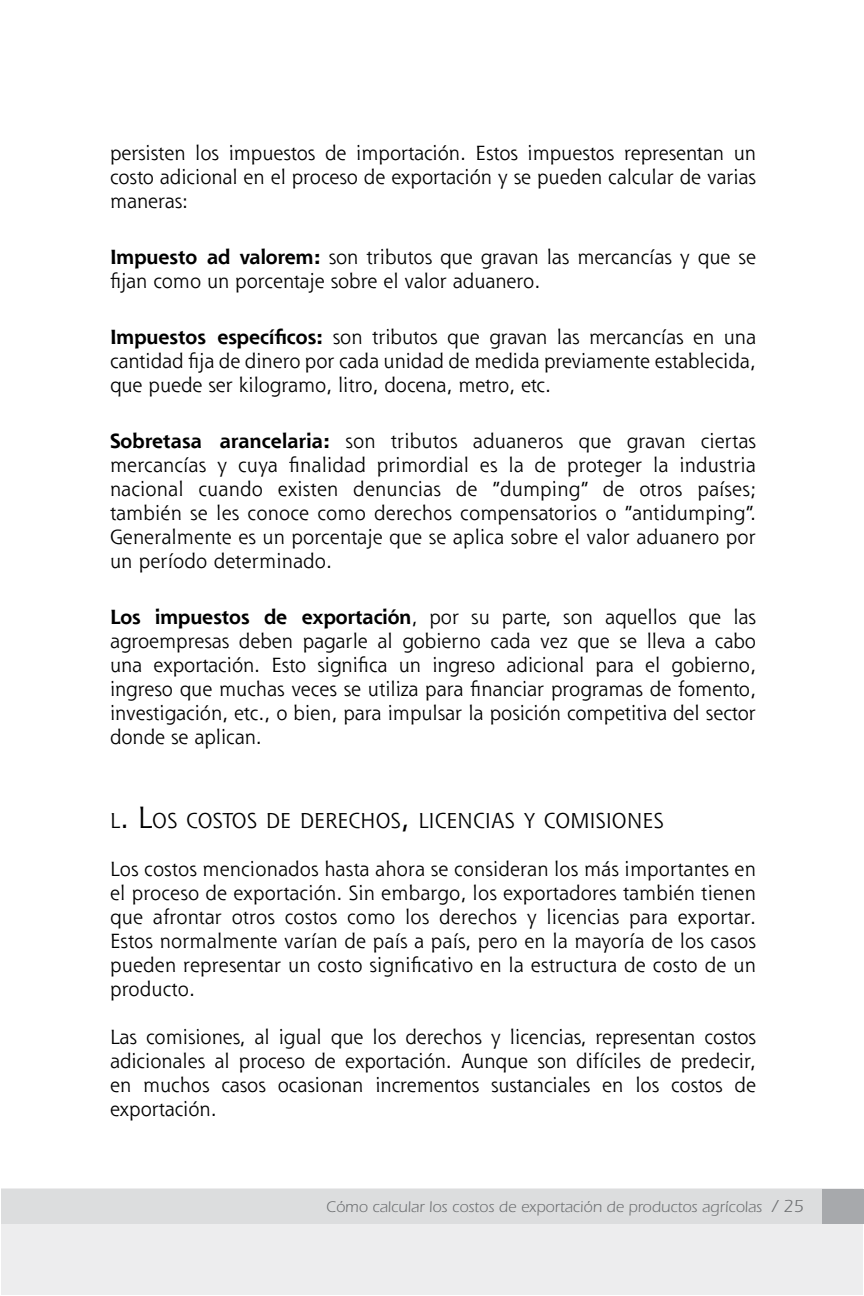
<style>
.page{position:relative;width:864px;height:1296px;background:#fff}
.page>*{position:absolute;margin:0;border:0;box-sizing:border-box;transform-origin:0 0}
.t1{font:21px "Shannon";color:#000}
.t2{font:20px/24px "Shannon";color:#000;text-align:justify}
.t3{font:16px "Itc Eras";color:#6d6f71}
.s1{font-weight:700}
.s2{font-size:30px}
.s3{font-size:18px}
</style>
<div class="page">
<div style="left:1px;top:1189px;width:862px;height:106px;background:#ededee"></div>
<div style="left:1px;top:1189px;width:862px;height:34px;background:#dcddde"></div>
<div style="left:822px;top:1189px;width:42px;height:34px;background:#a7a9ac"></div>
<p class="t2" style="left:110px;top:141px;width:647px">persisten los impuestos de importación. Estos impuestos representan un costo adicional en el proceso de exportación y se pueden calcular de varias maneras:</p>
<p class="t2" style="left:110px;top:245px;width:648px"><span class="s1">Impuesto ad valorem:</span> son tributos que gravan las mercancías y que se fijan como un porcentaje sobre el valor aduanero.</p>
<p class="t2" style="left:110px;top:325px;width:648px"><span class="s1">Impuestos específicos:</span> son tributos que gravan las mercancías en una cantidad fija de dinero por cada unidad de medida previamente establecida, que puede ser kilogramo, litro, docena, metro, etc.</p>
<p class="t2" style="left:110px;top:429px;width:647px"><span class="s1">Sobretasa arancelaria:</span> son tributos aduaneros que gravan ciertas mercancías y cuya finalidad primordial es la de proteger la industria nacional cuando existen denuncias de “dumping” de otros países; también se les conoce como derechos compensatorios o “antidumping”.<br>Generalmente es un porcentaje que se aplica sobre el valor aduanero por un período determinado.</p>
<p class="t2" style="left:110px;top:605px;width:648px"><span class="s1">Los impuestos de exportación</span>, por su parte, son aquellos que las agroempresas deben pagarle al gobierno cada vez que se lleva a cabo una exportación. Esto significa un ingreso adicional para el gobierno, ingreso que muchas veces se utiliza para financiar programas de fomento, investigación, etc., o bien, para impulsar la posición competitiva del sector donde se aplican.</p>
<p class="t1" style="left:110px;top:807px;width:555px">l<span class="s2">. L</span>os costos de derechos<span class="s2">,</span> licencias y comisiones</p>
<p class="t2" style="left:110px;top:857px;width:647px">Los costos mencionados hasta ahora se consideran los más importantes en el proceso de exportación. Sin embargo, los exportadores también tienen que afrontar otros costos como los derechos y licencias para exportar.<br>Estos normalmente varían de país a país, pero en la mayoría de los casos pueden representar un costo significativo en la estructura de costo de un producto.</p>
<p class="t2" style="left:110px;top:1025px;width:648px">Las comisiones, al igual que los derechos y licencias, representan costos adicionales al proceso de exportación. Aunque son difíciles de predecir, en muchos casos ocasionan incrementos sustanciales en los costos de exportación.</p>
<p class="t3" style="left:326px;top:1198px;width:477px">Cómo calcular los costos de exportación de productos agrícolas <span class="s3">/ 25</span></p>
</div>
